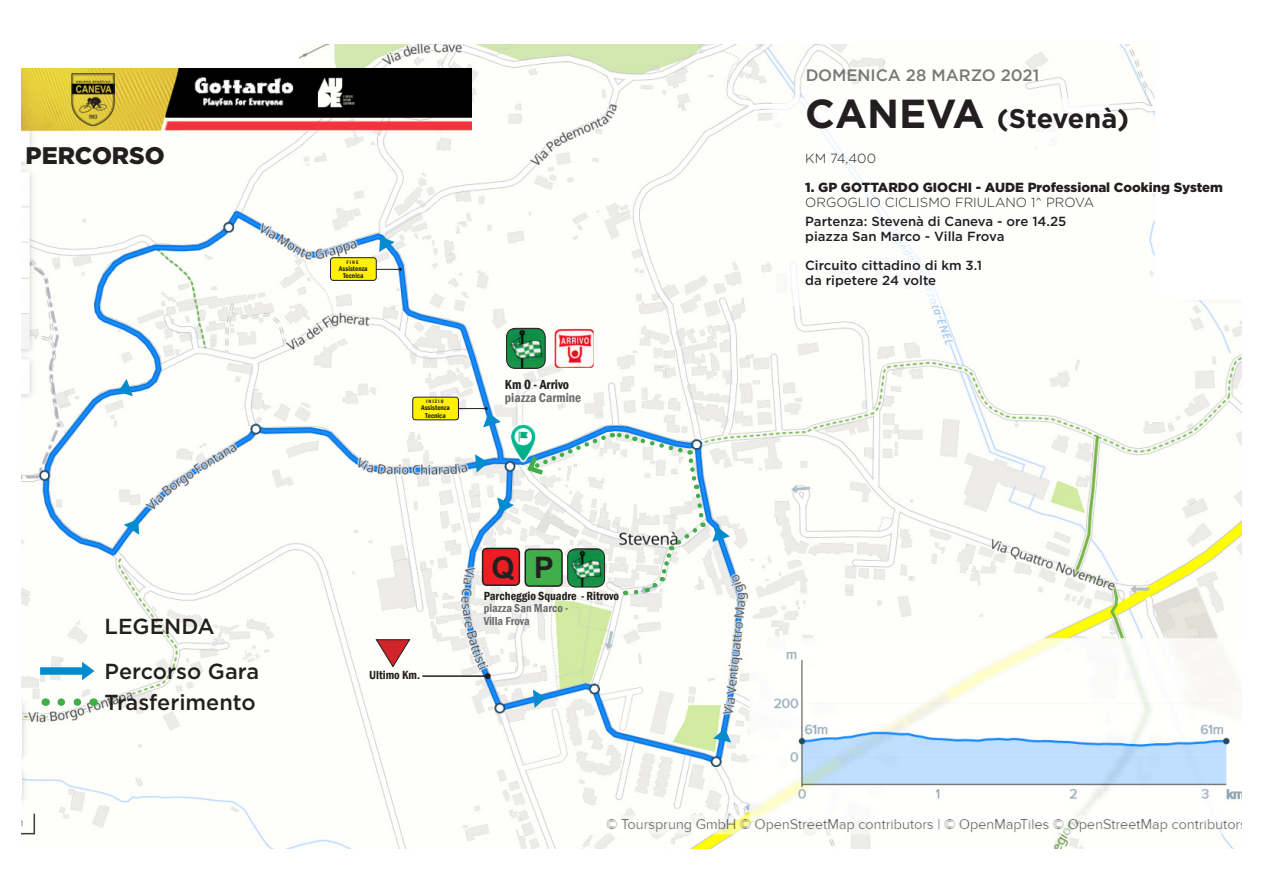
<style>
.page{position:relative;width:1263px;height:893px;background:#fff}
.page>*{position:absolute;margin:0;border:0;box-sizing:border-box;transform-origin:0 0}
.t1{font:700 29.55px "Arial";color:#231f20}
.t2{font:700 27px "Gotham";letter-spacing:-.01em;color:#231f20}
.t3{font:900 24px "Gotham";color:#231f20}
.t4{font:500 21.75px "Gotham";color:#231f20}
.t5{font:500 16.5px "Gotham";color:#231f20}
.t6{font:600 condensed 13.5px "Franklin Gothic";color:#231f20}
.t7{font:500 13.2px "Gotham";color:#231f20}
.t8{font:900 13.2px "Gotham";color:#231f20}
.t9{font:300 13.2px "Gotham";color:#231f20}
.t10{font:600 condensed 13.2px "Franklin Gothic";color:#6c6d70}
.t11{font:600 condensed 12.15px "Franklin Gothic";color:#231f20}
.t12{font:600 condensed 11.85px "Franklin Gothic";color:#6c6d70}
.t13{font:600 condensed 7.05px "Franklin Gothic";color:#231f20}
.t14{font:600 condensed 5.1px "Franklin Gothic";letter-spacing:.21em;color:#231f20}
.s1{font-size:40.5px}
</style>
<div class="page">
<img style="left:21px;top:45px;width:1221px;height:803px">
<div style="left:1155px;top:43px;width:93px;height:257px;background:#fff"></div>
<img style="left:555px;top:329px;width:39px;height:39px">
<img style="left:507px;top:328px;width:38px;height:40px">
<div style="left:506px;top:328px;width:40px;height:41px;border:1px solid #231f20;border-radius:9px"></div>
<div style="left:483px;top:548px;width:36px;height:37px;background:#ee1d23;border-radius:4px"></div>
<div style="left:482px;top:548px;width:38px;height:38px;border:2px solid #231f20;border-radius:4px"></div>
<svg style="left:524px;top:430px;width:182px;height:167px"></svg>
<svg style="left:375px;top:639px;width:36px;height:29px"></svg>
<hr style="left:422px;top:675px;width:66px;height:2px;background:#231f20">
<svg style="left:485px;top:673px;width:6px;height:6px"></svg>
<svg style="left:379px;top:237px;width:16px;height:15px"></svg>
<svg style="left:118px;top:379px;width:15px;height:17px"></svg>
<svg style="left:124px;top:519px;width:15px;height:16px"></svg>
<svg style="left:475px;top:454px;width:13px;height:19px"></svg>
<svg style="left:497px;top:497px;width:17px;height:16px"></svg>
<svg style="left:533px;top:690px;width:13px;height:18px"></svg>
<svg style="left:713px;top:728px;width:18px;height:15px"></svg>
<svg style="left:712px;top:527px;width:18px;height:15px"></svg>
<div style="left:772px;top:98px;width:337px;height:208px;background:#fff"></div>
<div style="left:18px;top:0;width:281px;height:93px;background:#fff"></div>
<img style="left:21px;top:68px;width:450px;height:119px">
<svg style="left:61px;top:698px;width:24px;height:8px"></svg>
<div style="left:40px;top:667px;width:44px;height:8px;background:#008ccf"></div>
<svg style="left:82px;top:662px;width:12px;height:18px"></svg>
<div style="left:413px;top:397px;width:45px;height:23px;background:#fff101;border-radius:3px"></div>
<div style="left:412px;top:397px;width:47px;height:23px;border:1px solid #231f20;border-radius:3px"></div>
<div style="left:330px;top:258px;width:46px;height:22px;background:#fff101;border-radius:3px"></div>
<div style="left:330px;top:257px;width:46px;height:24px;border:1px solid #231f20;border-radius:3px"></div>
<svg style="left:376px;top:268px;width:26px;height:3px"></svg>
<svg style="left:458px;top:407px;width:43px;height:20px"></svg>
<p class="t3" style="left:26px;top:139px;width:141px">PERCORSO</p>
<p class="t4" style="left:105px;top:612px;width:111px">LEGENDA</p>
<p class="t4" style="left:105px;top:657px;width:156px">Percorso Gara</p>
<p class="t4" style="left:105px;top:688px;width:153px">Trasferimento</p>
<p class="t14" style="left:347px;top:259px;width:14px">FINE</p>
<p class="t13" style="left:339px;top:264px;width:30px">Assistenza</p>
<p class="t13" style="left:343px;top:271px;width:22px">Tecnica</p>
<p class="t14" style="left:426px;top:398px;width:19px">INIZIO</p>
<p class="t13" style="left:421px;top:403px;width:30px">Assistenza</p>
<p class="t13" style="left:425px;top:410px;width:22px">Tecnica</p>
<p class="t6" style="left:505px;top:375px;width:66px">Km 0 - Arrivo</p>
<p class="t10" style="left:505px;top:389px;width:78px">piazza Carmine</p>
<p class="t11" style="left:369px;top:667px;width:52px">Ultimo Km.</p>
<p class="t1" style="left:491px;top:548px;width:25px">Q</p>
<p class="t1" style="left:534px;top:549px;width:21px">p</p>
<p class="t11" style="left:484px;top:588px;width:137px">Parcheggio Squadre - Ritrovo</p>
<p class="t12" style="left:484px;top:600px;width:86px">piazza San Marco -</p>
<p class="t12" style="left:484px;top:613px;width:48px">Villa Frova</p>
<p class="t5" style="left:805px;top:65px;width:235px">DOMENICA 28 MARZO 2021</p>
<p class="t2" style="left:805px;top:101px;width:326px"><span class="s1">CANEVA</span> (Stevenà)</p>
<p class="t9" style="left:805px;top:150px;width:72px">KM 74,400</p>
<p class="t8" style="left:805px;top:178px;width:419px">1. GP GOTTARDO GIOCHI - AUDE Professional Cooking System</p>
<p class="t9" style="left:805px;top:194px;width:291px">ORGOGLIO CICLISMO FRIULANO 1^ PROVA</p>
<p class="t7" style="left:805px;top:213px;width:263px">Partenza: Stevenà di Caneva - ore 14.25</p>
<p class="t7" style="left:805px;top:228px;width:201px">piazza San Marco - Villa Frova</p>
<p class="t7" style="left:805px;top:257px;width:178px">Circuito cittadino di km 3.1</p>
<p class="t7" style="left:805px;top:272px;width:132px">da ripetere 24 volte</p>
</div>
